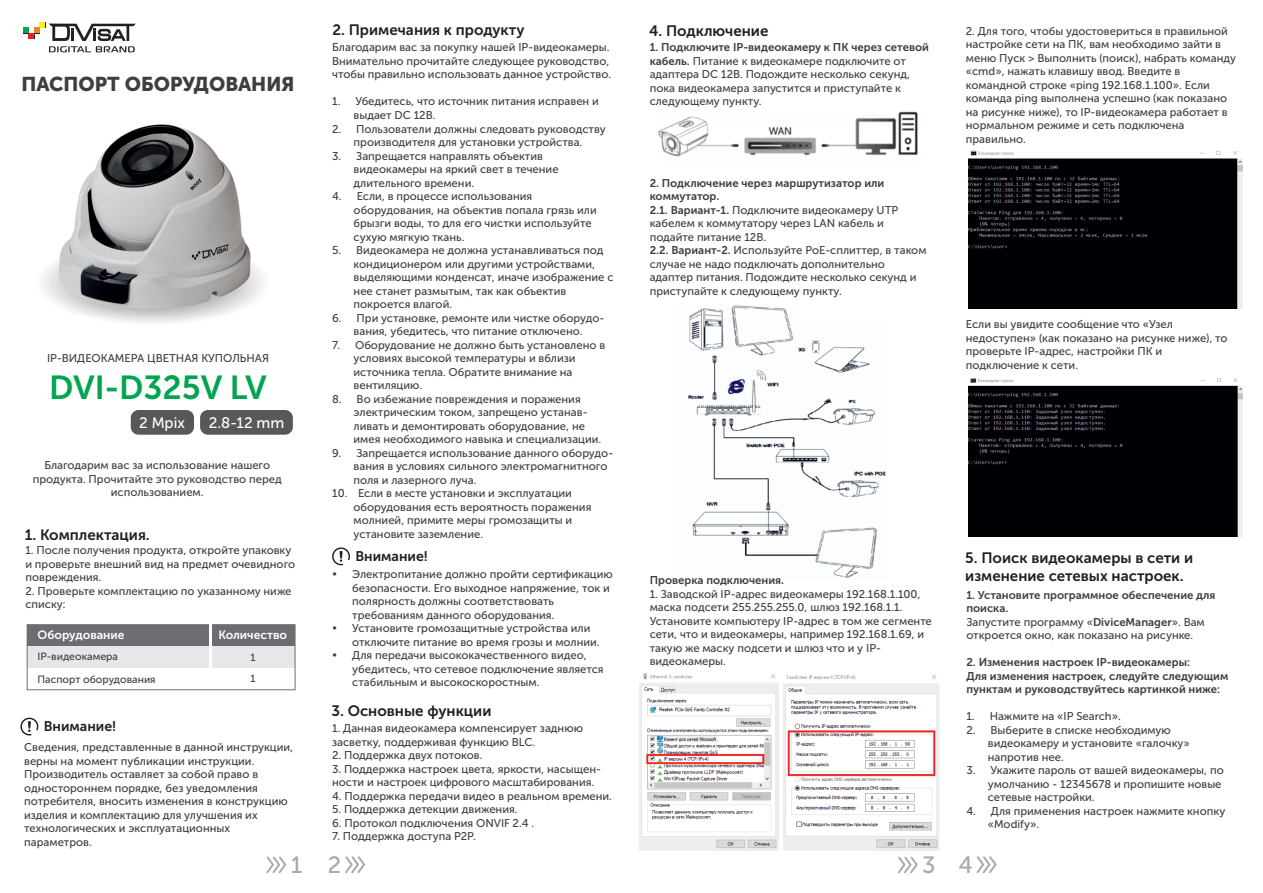
<style>
.page{position:relative;width:1263px;height:893px;background:#fff}
.page>*{position:absolute;margin:0;border:0;box-sizing:border-box;transform-origin:0 0}
.t1{font:33.15px "Museo Sans Cyrl 700";color:#00a54f}
.t2{font:23.55px "Museo Sans Cyrl 500";color:#a8a9ad}
.t3{font:19.95px "Museo Sans Cyrl 900";color:#3e3e3f}
.t4{font:15.15px "Museo Sans Cyrl 500";color:#fff}
.t5{font:15px/18px "Museo Sans Cyrl 700";color:#231f20}
.t6{font:13.95px "Museo Sans Cyrl 700";color:#231f20}
.t7{font:12px "Museo Sans Cyrl 700";color:#fff}
.t8{font:11.25px/13.5px "Museo Sans Cyrl 500";color:#3e3e3f}
.t9{font:11.25px/13.5px "Museo Sans Cyrl 700";color:#3e3e3f}
.t10{font:10.5px/22.4px "Museo Sans Cyrl 500";color:#3e3e3f}
.s1{font-family:"Museo Sans Cyrl 700"}
</style>
<div class="page">
<img style="left:688px;top:305px;width:198px;height:273px">
<img style="left:657px;top:111px;width:261px;height:46px">
<div style="left:27px;top:625px;width:268px;height:21px;background:#6c6d70"></div>
<div style="left:27px;top:646px;width:268px;height:22px;background:#e6e7e9"></div>
<div style="left:131px;top:410px;width:63px;height:25px;background:#57585a;border-radius:8px"></div>
<div style="left:200px;top:410px;width:93px;height:25px;background:#57585a;border-radius:8px"></div>
<svg style="left:23px;top:22px;width:113px;height:31px"></svg>
<div style="left:27px;top:624px;width:268px;height:66px;border:1px solid #6c6d70"></div>
<hr style="left:210px;top:623px;width:2px;height:65px;background:#fff">
<svg style="left:20px;top:718px;width:18px;height:17px"></svg>
<svg style="left:266px;top:856px;width:20px;height:17px"></svg>
<svg style="left:332px;top:547px;width:18px;height:18px"></svg>
<img style="left:640px;top:673px;width:138px;height:177px">
<img style="left:783px;top:675px;width:156px;height:175px">
<svg style="left:345px;top:856px;width:20px;height:17px"></svg>
<svg style="left:898px;top:856px;width:20px;height:17px"></svg>
<svg style="left:976px;top:856px;width:21px;height:17px"></svg>
<img style="left:968px;top:150px;width:224px;height:159px">
<img style="left:1192px;top:151px;width:50px;height:158px">
<img style="left:968px;top:378px;width:224px;height:158px">
<img style="left:1192px;top:378px;width:50px;height:158px">
<img style="left:54px;top:124px;width:203px;height:190px">
<h3 class="t3" style="left:21px;top:76px;width:274px">ПАСПОРТ ОБОРУДОВАНИЯ</h3>
<p class="t8" style="left:47px;top:352px;width:224px">IP-ВИДЕОКАМЕРА ЦВЕТНАЯ КУПОЛЬНАЯ</p>
<h1 class="t1" style="left:49px;top:374px;width:219px">DVI-D325V LV</h1>
<h3 class="t4" style="left:139px;top:417px;width:47px">2 Mpix</h3>
<h3 class="t4" style="left:209px;top:417px;width:77px">2.8-12 mm</h3>
<p class="t8" style="left:33px;top:460px;width:250px;text-align:center">Благодарим вас за использование нашего продукта. Прочитайте это руководство перед использованием.</p>
<h3 class="t5" style="left:25px;top:527px;width:127px">1. Комплектация.</h3>
<p class="t8" style="left:25px;top:544px;width:271px">1. После получения продукта, откройте упаковку и проверьте внешний вид на предмет очевидного повреждения.</p>
<p class="t8" style="left:25px;top:585px;width:268px">2. Проверьте комплектацию по указанному ниже списку:</p>
<p class="t7" style="left:37px;top:630px;width:89px">Оборудование</p>
<p class="t10" style="left:37px;top:646px;width:120px">IP-видеокамера<br>Паспорт оборудования</p>
<p class="t10" style="left:250px;top:648px;width:7px;line-height:21px">1<br>1</p>
<p class="t7" style="left:218px;top:630px;width:70px">Количество</p>
<p class="t6" style="left:44px;top:721px;width:74px">Внимание!</p>
<p class="t8" style="left:24px;top:741px;width:271px">Сведения, представленные в данной инструкции, верны на момент публикации инструкции.<br>Производитель оставляет за собой право в одностороннем порядке, без уведомления потребителя, вносить изменения в конструкцию изделия и комплектацию для улучшения их технологических и эксплуатационных параметров.</p>
<h2 class="t2" style="left:291px;top:855px;width:13px">1</h2>
<h3 class="t5" style="left:332px;top:22px;width:194px">2. Примечания к продукту</h3>
<h3 class="t5" style="left:649px;top:23px;width:121px">4. Подключение</h3>
<p class="t9" style="left:650px;top:42px;width:281px">1. Подключите IР-видеокамеру к ПК через сетевой</p>
<p class="t8" style="left:650px;top:55px;width:262px"><span class="s1">кабель.</span> Питание к видеокамере подключите от адаптера DC 12В. Подождите несколько секунд, пока видеокамера запустится и приступайте к следующему пункту.</p>
<p class="t8" style="left:332px;top:42px;width:281px">Благодарим вас за покупку нашей IP-видеокамеры.<br>Внимательно прочитайте следующее руководство, чтобы правильно использовать данное устройство.</p>
<p class="t8" style="left:354px;top:96px;width:247px;text-indent:-21px">1. Убедитесь, что источник питания исправен и выдает DC 12В.</p>
<p class="t8" style="left:332px;top:123px;width:275px;text-align:center">2. Пользователи должны следовать руководству производителя для установки устройства.</p>
<p class="t8" style="left:354px;top:150px;width:207px;text-indent:-21px">3. Запрещается направлять объектив видеокамеры на яркий свет в течение длительного времени.</p>
<p class="t8" style="left:354px;top:190px;width:245px;text-indent:-21px">4. Если, в процессе использования оборудования, на объектив попала грязь или брызги воды, то для его чистки используйте сухую мягкую ткань.</p>
<p class="t8" style="left:354px;top:244px;width:261px;text-indent:-21px">5. Видеокамера не должна устанавливаться под кондиционером или другими устройствами, выделяющими конденсат, иначе изображение с нее станет размытым, так как объектив покроется влагой.</p>
<p class="t8" style="left:332px;top:312px;width:274px;text-align:center">6. При установке, ремонте или чистке оборудо&shy;вания, убедитесь, что питание отключено.</p>
<p class="t8" style="left:354px;top:339px;width:253px;text-indent:-21px">7. Оборудование не должно быть установлено в условиях высокой температуры и вблизи источника тепла. Обратите внимание на вентиляцию.</p>
<p class="t8" style="left:354px;top:393px;width:249px;text-indent:-21px">8. Во избежание повреждения и поражения электрическим током, запрещено устанав&shy;ливать и демонтировать оборудование, не имея необходимого навыка и специализации.</p>
<p class="t8" style="left:354px;top:447px;width:261px;text-indent:-21px">9. Запрещается использование данного оборудо&shy;вания в условиях сильного электромагнитного поля и лазерного луча.</p>
<p class="t8" style="left:354px;top:487px;width:239px;text-indent:-21px">10. Если в месте установки и эксплуатации оборудования есть вероятность поражения молнией, примите меры громозащиты и установите заземление.</p>
<p class="t8" style="left:352px;top:568px;width:262px">Электропитание должно пройти сертификацию безопасности. Его выходное напряжение, ток и полярность должны соответствовать требованиям данного оборудования.<br>Установите громозащитные устройства или отключите питание во время грозы и молнии.<br>Для передачи высококачественного видео, убедитесь, что сетевое подключение является стабильным и высокоскоростным.</p>
<p class="t9" style="left:650px;top:177px;width:236px">2. Подключение через маршрутизатор или коммутатор.</p>
<p class="t8" style="left:650px;top:204px;width:278px"><span class="s1">2.1. Вариант-1.</span> Подключите видеокамеру UTP кабелем к коммутатору через LАN кабель и подайте питание 12В.<br><span class="s1">2.2. Вариант-2.</span> Используйте PoE-сплиттер, в таком случае не надо подключать дополнительно адаптер питания. Подождите несколько секунд и приступайте к следующему пункту.</p>
<p class="t6" style="left:355px;top:551px;width:74px">Внимание!</p>
<p class="t9" style="left:650px;top:574px;width:136px">Проверка подключения.</p>
<p class="t8" style="left:650px;top:588px;width:284px">1. Заводской IP-адрес видеокамеры 192.168.1.100, маска подсети 255.255.255.0, шлюз 192.168.1.1.<br>Установите компьютеру IP-адрес в том же сегменте сети, что и видеокамеры, например 192.168.1.69, и такую же маску подсети и шлюз что и у IP&shy;видеокамеры.</p>
<h3 class="t5" style="left:332px;top:704px;width:161px">3. Основные функции</h3>
<p class="t8" style="left:332px;top:722px;width:252px">1. Данная видеокамера компенсирует заднюю засветку, поддерживая функцию BLC.</p>
<p class="t8" style="left:332px;top:749px;width:152px">2. Поддержка двух потоков.</p>
<p class="t8" style="left:332px;top:763px;width:270px">3. Поддержка настроек цвета, яркости, насыщен&shy;ности и настроек цифрового масштабирования.</p>
<p class="t8" style="left:332px;top:790px;width:281px">4. Поддержка передачи видео в реальном времени.</p>
<p class="t8" style="left:332px;top:803px;width:187px">5. Поддержка детекции движения.</p>
<p class="t8" style="left:332px;top:817px;width:204px">6. Протокол подключения ONVIF 2.4 .</p>
<p class="t8" style="left:332px;top:830px;width:145px">7. Поддержка доступа P2P.</p>
<p class="t8" style="left:966px;top:25px;width:272px">2. Для того, чтобы удостовериться в правильной настройке сети на ПК, вам необходимо зайти в меню Пуск &gt; Выполнить (поиск), набрать команду «cmd», нажать клавишу ввод. Введите в командной строке «ping 192.168.1.100». Если команда ping выполнена успешно (как показано на рисунке ниже), то IР-видеокамера работает в нормальном режиме и сеть подключена правильно.</p>
<p class="t8" style="left:966px;top:319px;width:263px">Если вы увидите сообщение что «Узел недоступен» (как показано на рисунке ниже), то проверьте IР-адрес, настройки ПК и подключение к сети.</p>
<h3 class="t5" style="left:965px;top:550px;width:229px">5. Поиск видеокамеры в сети и изменение сетевых настроек.</h3>
<p class="t9" style="left:966px;top:589px;width:251px">1. Установите программное обеспечение для поиска.</p>
<p class="t8" style="left:966px;top:616px;width:240px">Запустите программу «<span class="s1">DiviceManager</span>». Вам откроется окно, как показано на рисунке.</p>
<p class="t9" style="left:966px;top:657px;width:263px">2. Изменения настроек IP-видеокамеры:<br>Для изменения настроек, следуйте следующим пунктам и руководствуйтесь картинкой ниже:</p>
<p class="t8" style="left:966px;top:711px;width:156px">1. Нажмите на «IP Search».</p>
<p class="t8" style="left:988px;top:724px;width:204px;text-indent:-21px">2. Выберите в списке необходимую видеокамеру и установите «галочку» напротив нее.</p>
<p class="t8" style="left:988px;top:765px;width:237px;text-indent:-21px">3. Укажите пароль от вашей видеокамеры, по умолчанию - 12345678 и пропишите новые сетевые настройки.</p>
<p class="t8" style="left:988px;top:805px;width:239px;text-indent:-21px">4. Для применения настроек нажмите кнопку «Modify».</p>
<h2 class="t2" style="left:328px;top:855px;width:15px">2</h2>
<h2 class="t2" style="left:922px;top:855px;width:52px">3 4</h2>
</div>
